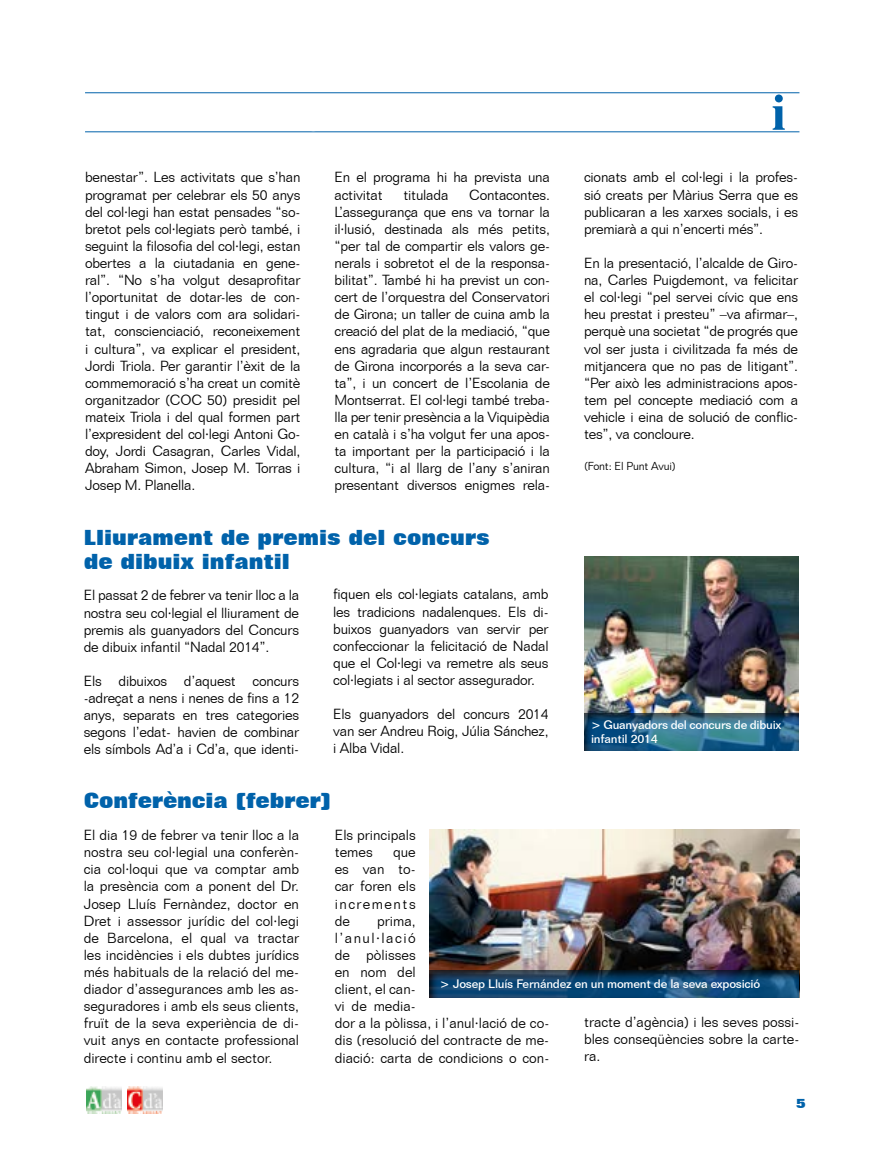
<style>
.page{position:relative;width:893px;height:1149px;background:#fff}
.page>*{position:absolute;margin:0;border:0;box-sizing:border-box;transform-origin:0 0}
.t1{font:700 51px "Times";color:#0062aa}
.t2{font:800 21px/24px "Folio BT";color:#0062aa}
.t3{font:300 14.25px/17.1px "Folio BT";letter-spacing:-.015em;color:#000;text-align:justify}
.t4{font:800 13.5px "Folio BT";color:#0062aa}
.t5{font:500 12px/14.4px "Folio BT";letter-spacing:-.02em;color:#fff}
.t6{font:300 11.25px "Folio BT";letter-spacing:-.015em;color:#000}
</style>
<div class="page">
<img style="left:86px;top:1086px;width:35px;height:27px">
<img style="left:128px;top:1086px;width:34px;height:26px">
<img style="left:584px;top:556px;width:214px;height:156px">
<hr style="left:85px;top:92px;width:714px;height:1px;background:#0062aa">
<hr style="left:85px;top:131px;width:714px;height:1px;background:#0062aa">
<div style="left:583px;top:712px;width:217px;height:39px;background:#000;opacity:.93"></div>
<img style="left:429px;top:829px;width:370px;height:139px">
<div style="left:429px;top:968px;width:372px;height:29px;background:#000;opacity:.93"></div>
<p class="t3" style="left:85px;top:169px;width:217px">benestar”. Les activitats que s’han programat per celebrar els 50 anys del col·legi han estat pensades “so&shy;bretot pels col·legiats però també, i seguint la filosofia del col·legi, estan obertes a la ciutadania en gene&shy;ral”. “No s’ha volgut desaprofitar l’oportunitat de dotar-les de con&shy;tingut i de valors com ara solidari&shy;tat, conscienciació, reconeixement i cultura”, va explicar el president, Jordi Triola. Per garantir l’èxit de la commemoració s’ha creat un comitè organitzador (COC 50) presidit pel mateix Triola i del qual formen part l’expresident del col·legi Antoni Go&shy;doy, Jordi Casagran, Carles Vidal, Abraham Simon, Josep M. Torras i Josep M. Planella.</p>
<p class="t3" style="left:335px;top:169px;width:217px">En el programa hi ha prevista una activitat</p>
<p class="t3" style="left:335px;top:186px;width:217px;text-indent:135px">Contacontes.<br>L’assegurança que ens va tornar la il·lusió, destinada als més petits, “per tal de compartir els valors ge&shy;nerals i sobretot el de la responsa&shy;bilitat”. També hi ha previst un con&shy;cert de l’orquestra del Conservatori de Girona; un taller de cuina amb la creació del plat de la mediació, “que ens agradaria que algun restaurant de Girona incorporés a la seva car&shy;ta”, i un concert de l’Escolania de Montserrat. El col·legi també treba&shy;lla per tenir presència a la Viquipèdia en català i s’ha volgut fer una apos&shy;ta important per la participació i la cultura, “i al llarg de l’any s’aniran presentant diversos enigmes rela-</p>
<p class="t3" style="left:403px;top:186px;width:46px">titulada</p>
<h2 class="t2" style="left:84px;top:525px;width:408px">Lliurament de premis del concurs de dibuix infantil</h2>
<p class="t3" style="left:84px;top:586px;width:217px">El passat 2 de febrer va tenir lloc a la nostra seu col·legial el lliurament de premis als guanyadors del Concurs de dibuix infantil “Nadal 2014”.</p>
<p class="t3" style="left:84px;top:672px;width:217px">Els dibuixos d’aquest concurs -adreçat a nens i nenes de fins a 12 anys, separats en tres categories segons l’edat- havien de combinar els símbols Ad’a i Cd’a, que identi-</p>
<p class="t3" style="left:333px;top:585px;width:217px">fiquen els col·legiats catalans, amb les tradicions nadalenques. Els di&shy;buixos guanyadors van servir per confeccionar la felicitació de Nadal que el Col·legi va remetre als seus col·legiats i al sector assegurador.</p>
<p class="t3" style="left:333px;top:705px;width:217px">Els guanyadors del concurs 2014 van ser Andreu Roig, Júlia Sánchez, i Alba Vidal.</p>
<h2 class="t2" style="left:84px;top:787px;width:250px">Conferència (febrer)</h2>
<h1 class="t1" style="left:772px;top:64px;width:16px">i</h1>
<p class="t3" style="left:584px;top:169px;width:216px">cionats amb el col·legi i la profes&shy;sió creats per Màrius Serra que es publicaran a les xarxes socials, i es premiarà a qui n’encerti més”.</p>
<p class="t3" style="left:584px;top:254px;width:216px">En la presentació, l’alcalde de Giro&shy;na, Carles Puigdemont, va felicitar el col·legi “pel servei cívic que ens heu prestat i presteu” –va afirmar–, perquè una societat “de progrés que vol ser justa i civilitzada fa més de mitjancera que no pas de litigant”. “Per això les administracions apos&shy;tem pel concepte mediació com a vehicle i eina de solució de conflic&shy;tes”, va concloure.</p>
<p class="t6" style="left:584px;top:459px;width:93px">(Font: El Punt Avui)</p>
<p class="t5" style="left:591px;top:716px;width:192px">&gt; Guanyadors del concurs de dibuix infantil 2014</p>
<p class="t3" style="left:84px;top:826px;width:217px">El dia 19 de febrer va tenir lloc a la nostra seu col·legial una conferèn&shy;cia col·loqui que va comptar amb la presència com a ponent del Dr.<br>Josep Lluís Fernàndez, doctor en Dret i assessor jurídic del col·legi de Barcelona, el qual va tractar les incidències i els dubtes jurídics més habituals de la relació del me&shy;diador d’assegurances amb les as&shy;seguradores i amb els seus clients, fruït de la seva experiència de di&shy;vuit anys en contacte professional directe i continu amb el sector.</p>
<p class="t3" style="left:335px;top:826px;width:82px">Els principals temes</p>
<p class="t3" style="left:335px;top:843px;width:83px;text-indent:58px">que es van to&shy;car foren els increments de</p>
<p class="t3" style="left:335px;top:911px;width:216px;text-align:left;text-indent:42px">prima,<br>l’anul·lació<br>de pòlisses<br>en nom del<br>client, el can-<br>vi de media-<br>dor a la pòlissa, i l’anul·lació de co&shy;dis (resolució del contracte de me&shy;diació: carta de condicions o con-</p>
<p class="t5" style="left:440px;top:976px;width:322px">&gt; Josep Lluís Fernández en un moment de la seva exposició</p>
<p class="t3" style="left:584px;top:1012px;width:217px">tracte d’agència) i les seves possi&shy;bles conseqüències sobre la carte&shy;ra.</p>
<p class="t4" style="left:796px;top:1094px;width:11px">5</p>
</div>
